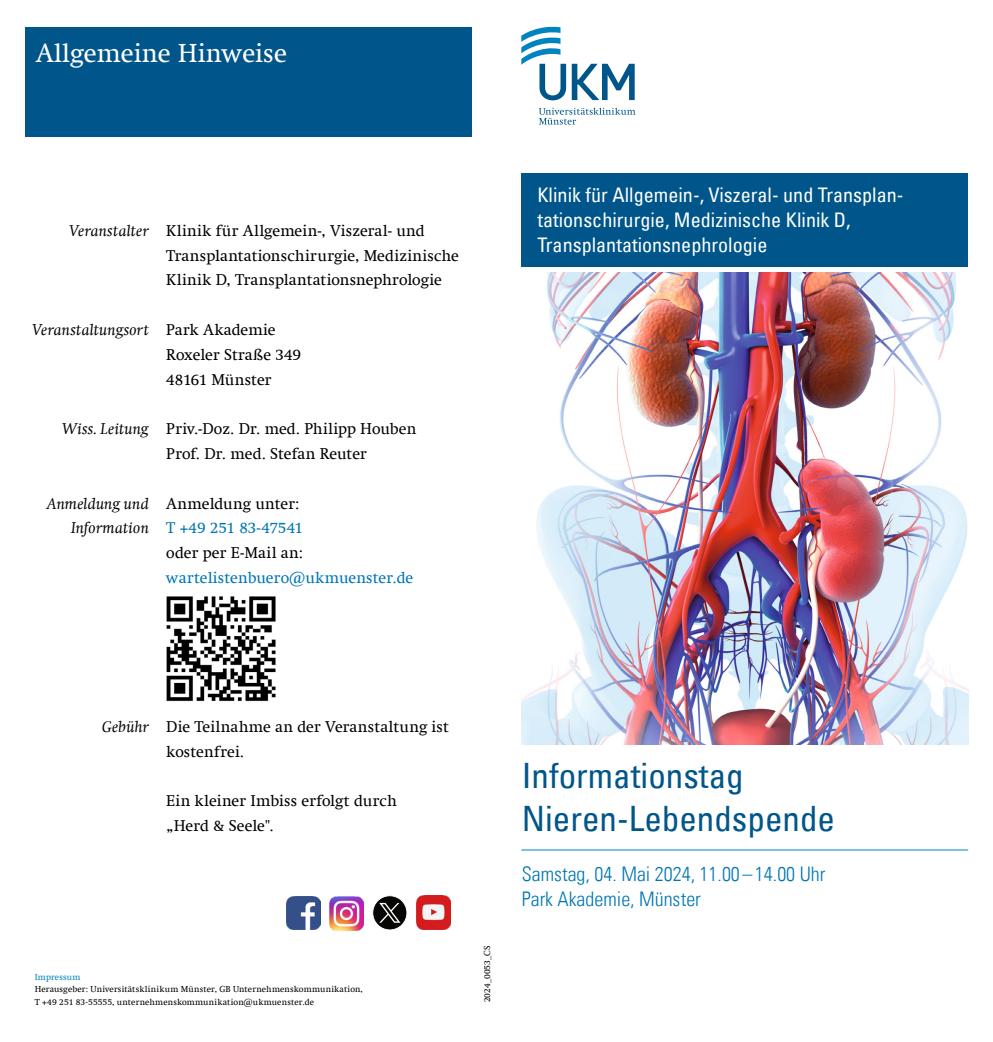
<style>
.page{position:relative;width:993px;height:1042px;background:#fff}
.page>*{position:absolute;margin:0;border:0;box-sizing:border-box;transform-origin:0 0}
.t1{font:condensed 35px "Univers Com 57";color:#00568a}
.Fließtext{font:26.25px "Swift Com";color:#fff}
.Titelseite_Klinik_Name{font:condensed 20.12px "Univers Com 57";color:#fff}
.Auszeichnungstext__Einltg_Begrüss{font:20.12px "Univers Com 47 Light Cond";color:#0076b4}
.Typo_Fließtext{font:15.75px/24.8px "Swift Com";letter-spacing:.01em;color:#000}
.Typo_Uhrzeit{font:italic 15.75px/24.8px "Swift Com";letter-spacing:.005em;color:#000;text-align:right}
.Typo_Fließtext-2{font:15.75px "Swift Com";letter-spacing:.005em;color:#0076b4}
.Auszeichnungstext__Einltg_Begrüss-2{font:8.75px/12.4px "Swift Com";letter-spacing:.01em;color:#000}
.s1{color:#0076b4}
.s2{color:#0084c0}
</style>
<div class="page">
<svg style="left:521px;top:27px;width:113px;height:73px"></svg>
<svg style="left:538px;top:108px;width:97px;height:17px"></svg>
<div style="left:25px;top:27px;width:446px;height:109px;background:#00568a"></div>
<div style="left:521px;top:174px;width:446px;height:93px;background:#00568a"></div>
<img style="left:521px;top:273px;width:446px;height:471px">
<img style="left:286px;top:896px;width:34px;height:34px">
<img style="left:330px;top:896px;width:33px;height:34px">
<svg style="left:372px;top:895px;width:35px;height:35px"></svg>
<div style="left:372px;top:895px;width:35px;height:35px;border:1px solid #fff;border-radius:50%"></div>
<svg style="left:379px;top:903px;width:21px;height:20px"></svg>
<img style="left:416px;top:895px;width:35px;height:35px">
<hr style="left:521px;top:849px;width:446px;height:1px;background:#0084c0">
<img style="left:166px;top:596px;width:110px;height:106px">
<p class="Fließtext" style="left:36px;top:38px;width:253px">Allgemeine Hinweise</p>
<p class="Typo_Uhrzeit" style="left:69px;top:218px;width:81px">Veranstalter</p>
<p class="Typo_Uhrzeit" style="left:32px;top:317px;width:118px">Veranstaltungsort</p>
<p class="Typo_Uhrzeit" style="left:62px;top:416px;width:88px">Wiss. Leitung</p>
<p class="Typo_Uhrzeit" style="left:47px;top:491px;width:104px">Anmeldung und<br>Information</p>
<p class="Typo_Fließtext" style="left:166px;top:218px;width:294px">Klinik für Allgemein-, Viszeral- und<br>Transplantationschirurgie, Medizinische<br>Klinik D, Transplantationsnephrologie</p>
<p class="Typo_Fließtext" style="left:166px;top:317px;width:111px">Park Akademie</p>
<p class="Typo_Fließtext" style="left:166px;top:342px;width:136px">Roxeler Straße 349</p>
<p class="Typo_Fließtext" style="left:166px;top:367px;width:107px">48161 Münster</p>
<p class="Typo_Fließtext" style="left:166px;top:416px;width:251px">Priv.-Doz. Dr. med. Philipp Houben</p>
<p class="Typo_Fließtext" style="left:166px;top:441px;width:202px">Prof. Dr. med. Stefan Reuter</p>
<p class="Typo_Fließtext" style="left:166px;top:491px;width:134px">Anmeldung unter:</p>
<p class="Typo_Fließtext" style="left:166px;top:516px;width:138px"><span class="s1">T +49 251 83-47541 </span>oder per E-Mail an:</p>
<p class="Typo_Fließtext-2" style="left:166px;top:568px;width:248px">wartelistenbuero@ukmuenster.de</p>
<p class="Titelseite_Klinik_Name" style="left:537px;top:182px;width:367px">Klinik für Allgemein-, Viszeral- und Transplan-</p>
<p class="Titelseite_Klinik_Name" style="left:537px;top:207px;width:315px">tationschirurgie, Medizinische Klinik D,</p>
<p class="Titelseite_Klinik_Name" style="left:537px;top:232px;width:231px">Transplantationsnephrologie</p>
<p class="Typo_Uhrzeit" style="left:102px;top:714px;width:48px">Gebühr</p>
<p class="Typo_Fließtext" style="left:166px;top:714px;width:284px">Die Teilnahme an der Veranstaltung ist kostenfrei.</p>
<p class="Typo_Fließtext" style="left:166px;top:788px;width:232px">Ein kleiner Imbiss erfolgt durch</p>
<p class="Typo_Fließtext" style="left:166px;top:813px;width:109px">„Herd &amp; Seele".</p>
<p class="Auszeichnungstext__Einltg_Begrüss-2" style="left:35px;top:971px;width:329px"><span class="s2">Impressum<br></span>Herausgeber: Universitätsklinikum Münster, GB Unternehmenskommunikation,<br>T +49 251 83-55555, unternehmenskommunikation@ukmuenster.de</p>
<p class="Auszeichnungstext__Einltg_Begrüss-2" style="left:481px;top:1002px;width:58px;rotate:-90deg">2024_0053_CS</p>
<p class="t1" style="left:521px;top:753px;width:223px">Informationstag</p>
<p class="t1" style="left:521px;top:796px;width:315px">Nieren-Lebendspende</p>
<p class="Auszeichnungstext__Einltg_Begrüss" style="left:521px;top:861px;width:305px">Samstag, 04. Mai 2024, 11.00–14.00 Uhr</p>
<p class="Auszeichnungstext__Einltg_Begrüss" style="left:521px;top:886px;width:180px">Park Akademie, Münster</p>
</div>
